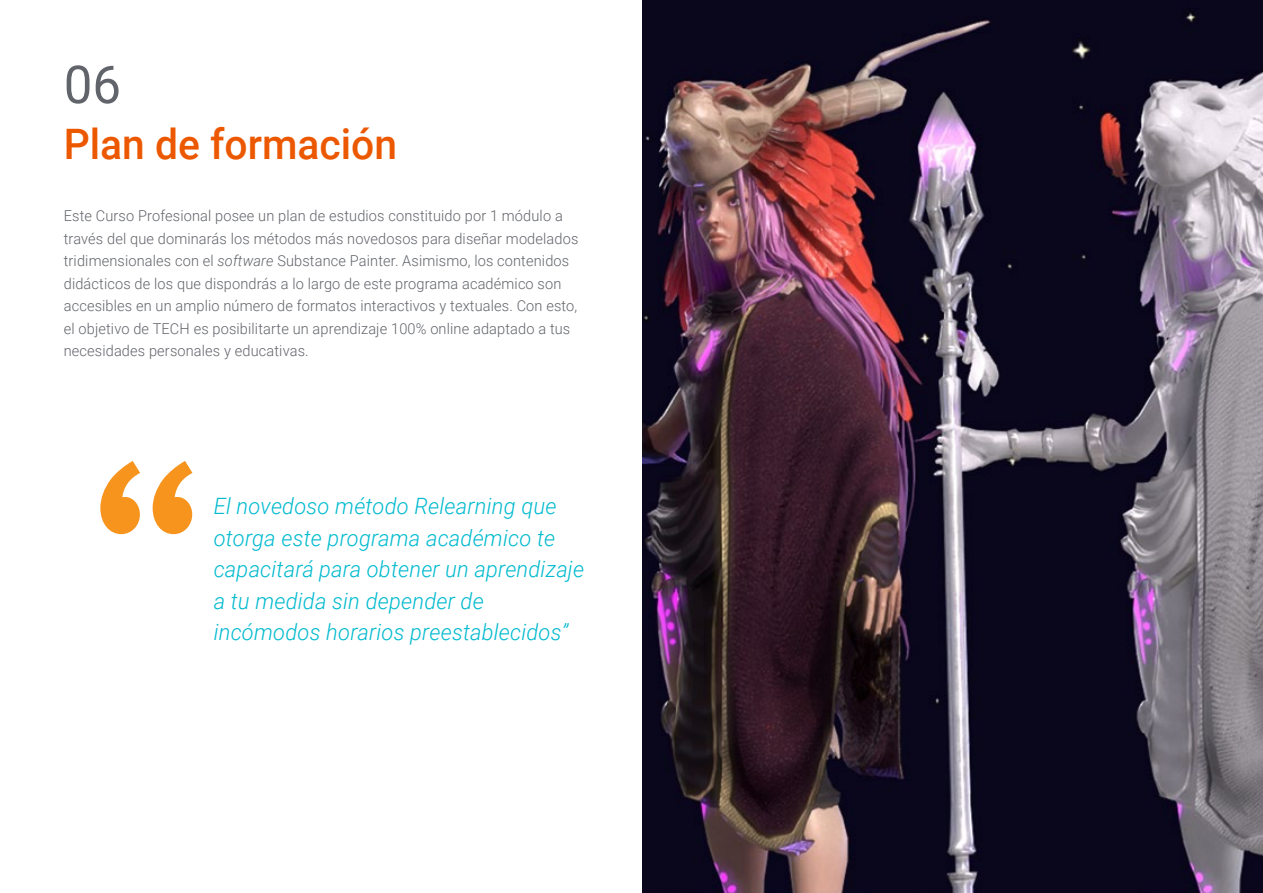
<style>
.page{position:relative;width:1263px;height:893px;background:#fff}
.page>*{position:absolute;margin:0;border:0;box-sizing:border-box;transform-origin:0 0}
.t1{font:52.5px "Roboto";color:#61646a}
.t2{font:500 42px "Roboto";color:#ec5800}
.t3{font:italic 300 22.5px/31.5px "Roboto";letter-spacing:.01em;color:#00bacf}
.t4{font:300 15px/22.5px "Roboto";letter-spacing:.01em;color:#61646a}
.s1{font-style:italic}
</style>
<div class="page">
<svg style="left:100px;top:461px;width:92px;height:73px"></svg>
<img style="left:642px;top:0;width:621px;height:893px">
<h1 class="t1" style="left:64px;top:48px;width:59px">06</h1>
<h2 class="t2" style="left:64px;top:115px;width:335px">Plan de formación</h2>
<p class="t4" style="left:64px;top:204px;width:516px">Este Curso Profesional posee un plan de estudios constituido por 1 módulo a través del que dominarás los métodos más novedosos para diseñar modelados tridimensionales con el <span class="s1">software</span> Substance Painter. Asimismo, los contenidos didácticos de los que dispondrás a lo largo de este programa académico son accesibles en un amplio número de formatos interactivos y textuales. Con esto, el objetivo de TECH es posibilitarte un aprendizaje 100% online adaptado a tus necesidades personales y educativas.</p>
<h3 class="t3" style="left:214px;top:490px;width:372px">El novedoso método Relearning que otorga este programa académico te capacitará para obtener un aprendizaje a tu medida sin depender de incómodos horarios preestablecidos”</h3>
</div>
